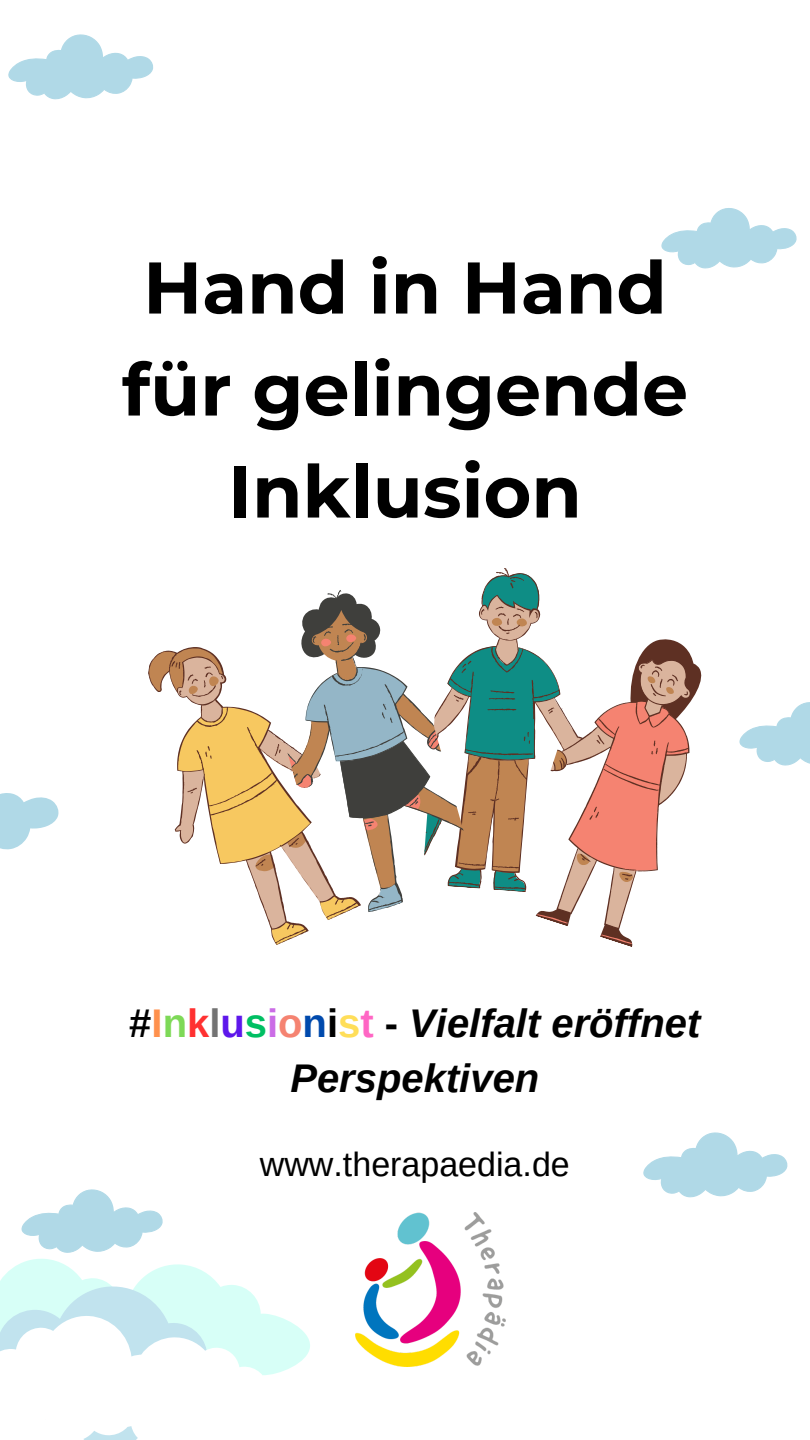
<style>
.page{position:relative;width:810px;height:1440px;background:#fff}
.page>*{position:absolute;margin:0;border:0;box-sizing:border-box;transform-origin:0 0}
.t1{font:700 73px/102px "Montserrat";color:#000;text-align:center}
.t2{font:italic 700 40px/55.5px "Arimo";color:#000;text-align:center}
.t3{font:34px "Arimo";color:#000}
.s1{font-style:normal}
.s2{font-style:normal;color:#ff914d}
.s3{font-style:normal;color:#7ed957}
.s4{font-style:normal;color:#ff3131}
.s5{font-style:normal;color:#737373}
.s6{font-style:normal;color:#5e17eb}
.s7{font-style:normal;color:#00bf63}
.s8{font-style:normal;color:#cb6ce6}
.s9{font-style:normal;color:#f58371}
.s10{font-style:normal;color:#004aad}
.s11{font-style:normal;color:#ffde59}
.s12{font-style:normal;color:#ff66c4}
</style>
<div class="page">
<svg style="left:148px;top:648px;width:39px;height:196px"></svg>
<svg style="left:187px;top:568px;width:446px;height:377px"></svg>
<svg style="left:507px;top:610px;width:195px;height:325px"></svg>
<svg style="left:0;top:1189px;width:310px;height:251px"></svg>
<svg style="left:8px;top:34px;width:145px;height:66px"></svg>
<svg style="left:643px;top:1132px;width:145px;height:66px"></svg>
<svg style="left:661px;top:208px;width:136px;height:61px"></svg>
<svg style="left:739px;top:702px;width:71px;height:64px"></svg>
<svg style="left:0;top:793px;width:59px;height:57px"></svg>
<img style="left:355px;top:1212px;width:150px;height:155px">
<h1 class="t1" style="left:122px;top:236px;width:568px">Hand in Hand für gelingende<br>Inklusion</h1>
<p class="t2" style="left:129px;top:995px;width:573px"><span class="s1">#</span><span class="s2">I</span><span class="s3">n</span><span class="s4">k</span><span class="s5">l</span><span class="s6">u</span><span class="s7">s</span><span class="s8">i</span><span class="s9">o</span><span class="s10">n</span><span class="s1">i</span><span class="s11">s</span><span class="s12">t</span> <span class="s1">-</span> Vielfalt eröffnet<br>Perspektiven</p>
<p class="t3" style="left:260px;top:1145px;width:311px">www.therapaedia.de</p>
</div>
